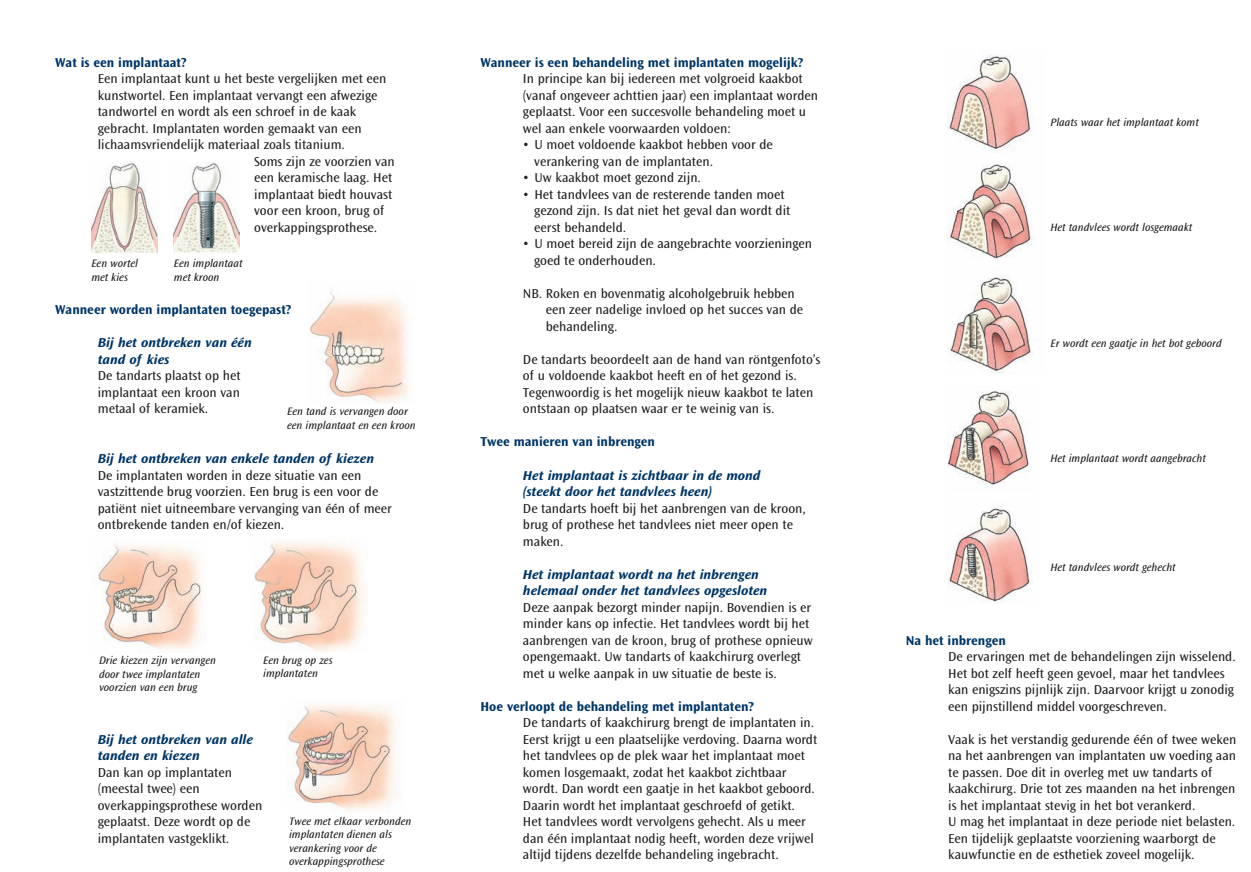
<style>
.page{position:relative;width:1251px;height:872px;background:#fff}
.page>*{position:absolute;margin:0;border:0;box-sizing:border-box;transform-origin:0 0}
.t1{font:13.5px/16.5px "Ocean Sans MM 403 475";color:#231f20}
.t2{font:13.5px/16.5px "Ocean Sans MM It 648 572";color:#003667}
.t3{font:13.5px "Ocean Sans MM 648 475";color:#003667}
.t4{font:11.25px/13.5px "Ocean Sans MM It 403 475";color:#231f20}
</style>
<div class="page">
<img style="left:91px;top:161px;width:66px;height:92px">
<img style="left:173px;top:161px;width:66px;height:92px">
<img style="left:948px;top:164px;width:86px;height:98px">
<img style="left:948px;top:275px;width:85px;height:99px">
<svg style="left:948px;top:55px;width:86px;height:96px"></svg>
<img style="left:948px;top:391px;width:81px;height:94px">
<img style="left:948px;top:505px;width:85px;height:97px">
<img style="left:309px;top:291px;width:99px;height:112px">
<img style="left:98px;top:544px;width:104px;height:106px">
<img style="left:287px;top:704px;width:109px;height:107px">
<img style="left:254px;top:541px;width:110px;height:111px">
<p class="t3" style="left:55px;top:57px;width:133px">Wat is een implantaat?</p>
<p class="t1" style="left:98px;top:71px;width:290px">Een implantaat kunt u het beste vergelijken met een</p>
<p class="t1" style="left:98px;top:88px;width:281px">kunstwortel. Een implantaat vervangt een afwezige</p>
<p class="t1" style="left:98px;top:104px;width:260px">tandwortel en wordt als een schroef in de kaak</p>
<p class="t1" style="left:98px;top:121px;width:265px">gebracht. Implantaten worden gemaakt van een</p>
<p class="t1" style="left:98px;top:137px;width:249px">lichaamsvriendelijk materiaal zoals titanium.</p>
<p class="t1" style="left:254px;top:154px;width:142px">Soms zijn ze voorzien van</p>
<p class="t1" style="left:254px;top:170px;width:140px">een keramische laag. Het</p>
<p class="t1" style="left:254px;top:187px;width:140px">implantaat biedt houvast</p>
<p class="t1" style="left:254px;top:203px;width:131px">voor een kroon, brug of</p>
<p class="t1" style="left:254px;top:220px;width:125px">overkappingsprothese.</p>
<p class="t4" style="left:91px;top:257px;width:48px">Een wortel met kies</p>
<p class="t4" style="left:174px;top:257px;width:70px">Een implantaat met kroon</p>
<p class="t3" style="left:55px;top:304px;width:238px">Wanneer worden implantaten toegepast?</p>
<p class="t2" style="left:98px;top:335px;width:156px">Bij het ontbreken van één tand of kies</p>
<p class="t1" style="left:98px;top:368px;width:144px;text-align:justify">De tandarts plaatst op het implantaat een kroon van metaal of keramiek.</p>
<p class="t2" style="left:98px;top:451px;width:278px">Bij het ontbreken van enkele tanden of kiezen</p>
<p class="t1" style="left:98px;top:467px;width:296px">De implantaten worden in deze situatie van een vastzittende brug voorzien. Een brug is een voor de patiënt niet uitneembare vervanging van één of meer ontbrekende tanden en/of kiezen.</p>
<p class="t4" style="left:287px;top:405px;width:130px">Een tand is vervangen door een implantaat en een kroon</p>
<p class="t4" style="left:99px;top:654px;width:118px">Drie kiezen zijn vervangen door twee implantaten voorzien van een brug</p>
<p class="t4" style="left:263px;top:653px;width:71px">Een brug op zes implantaten</p>
<p class="t2" style="left:98px;top:731px;width:157px">Bij het ontbreken van alle tanden en kiezen</p>
<p class="t1" style="left:98px;top:764px;width:166px">Dan kan op implantaten (meestal twee) een overkappingsprothese worden geplaatst. Deze wordt op de implantaten vastgeklikt.</p>
<p class="t4" style="left:289px;top:814px;width:124px">Twee met elkaar verbonden implantaten dienen als verankering voor de overkappingsprothese</p>
<p class="t3" style="left:480px;top:57px;width:324px">Wanneer is een behandeling met implantaten mogelijk?</p>
<p class="t1" style="left:523px;top:71px;width:297px">In principe kan bij iedereen met volgroeid kaakbot (vanaf ongeveer achttien jaar) een implantaat worden geplaatst. Voor een succesvolle behandeling moet u wel aan enkele voorwaarden voldoen:</p>
<p class="t1" style="left:534px;top:137px;width:240px;text-indent:-11px">• U moet voldoende kaakbot hebben voor de verankering van de implantaten.</p>
<p class="t1" style="left:523px;top:170px;width:180px">• Uw kaakbot moet gezond zijn.</p>
<p class="t1" style="left:534px;top:187px;width:258px;text-indent:-11px">• Het tandvlees van de resterende tanden moet gezond zijn. Is dat niet het geval dan wordt dit eerst behandeld.</p>
<p class="t1" style="left:534px;top:236px;width:279px;text-indent:-11px">• U moet bereid zijn de aangebrachte voorzieningen goed te onderhouden.</p>
<p class="t1" style="left:546px;top:286px;width:259px;text-indent:-23px">NB. Roken en bovenmatig alcoholgebruik hebben een zeer nadelige invloed op het succes van de behandeling.</p>
<p class="t1" style="left:523px;top:352px;width:299px">De tandarts beoordeelt aan de hand van röntgenfoto’s of u voldoende kaakbot heeft en of het gezond is.<br>Tegenwoordig is het mogelijk nieuw kaakbot te laten ontstaan op plaatsen waar er te weinig van is.</p>
<p class="t3" style="left:480px;top:436px;width:176px">Twee manieren van inbrengen</p>
<p class="t2" style="left:523px;top:467px;width:239px">Het implantaat is zichtbaar in de mond (steekt door het tandvlees heen)</p>
<p class="t1" style="left:523px;top:500px;width:284px">De tandarts hoeft bij het aanbrengen van de kroon, brug of prothese het tandvlees niet meer open te maken.</p>
<p class="t2" style="left:523px;top:566px;width:246px">Het implantaat wordt na het inbrengen helemaal onder het tandvlees opgesloten</p>
<p class="t1" style="left:523px;top:599px;width:291px">Deze aanpak bezorgt minder napijn. Bovendien is er minder kans op infectie. Het tandvlees wordt bij het aanbrengen van de kroon, brug of prothese opnieuw opengemaakt. Uw tandarts of kaakchirurg overlegt met u welke aanpak in uw situatie de beste is.</p>
<p class="t3" style="left:480px;top:700px;width:275px">Hoe verloopt de behandeling met implantaten?</p>
<p class="t1" style="left:523px;top:715px;width:296px">De tandarts of kaakchirurg brengt de implantaten in.<br>Eerst krijgt u een plaatselijke verdoving. Daarna wordt het tandvlees op de plek waar het implantaat moet komen losgemaakt, zodat het kaakbot zichtbaar wordt. Dan wordt een gaatje in het kaakbot geboord.<br>Daarin wordt het implantaat geschroefd of getikt.<br>Het tandvlees wordt vervolgens gehecht. Als u meer dan één implantaat nodig heeft, worden deze vrijwel altijd tijdens dezelfde behandeling ingebracht.</p>
<p class="t4" style="left:1050px;top:116px;width:150px">Plaats waar het implantaat komt</p>
<p class="t4" style="left:1050px;top:221px;width:143px">Het tandvlees wordt losgemaakt</p>
<p class="t4" style="left:1050px;top:337px;width:173px">Er wordt een gaatje in het bot geboord</p>
<p class="t4" style="left:1050px;top:451px;width:157px">Het implantaat wordt aangebracht</p>
<p class="t4" style="left:1050px;top:561px;width:127px">Het tandvlees wordt gehecht</p>
<p class="t3" style="left:906px;top:634px;width:102px">Na het inbrengen</p>
<p class="t1" style="left:948px;top:649px;width:289px">De ervaringen met de behandelingen zijn wisselend.<br>Het bot zelf heeft geen gevoel, maar het tandvlees kan enigszins pijnlijk zijn. Daarvoor krijgt u zonodig een pijnstillend middel voorgeschreven.</p>
<p class="t1" style="left:948px;top:731px;width:290px">Vaak is het verstandig gedurende één of twee weken na het aanbrengen van implantaten uw voeding aan te passen. Doe dit in overleg met uw tandarts of kaakchirurg. Drie tot zes maanden na het inbrengen is het implantaat stevig in het bot verankerd.<br>U mag het implantaat in deze periode niet belasten.<br>Een tijdelijk geplaatste voorziening waarborgt de kauwfunctie en de esthetiek zoveel mogelijk.</p>
</div>
